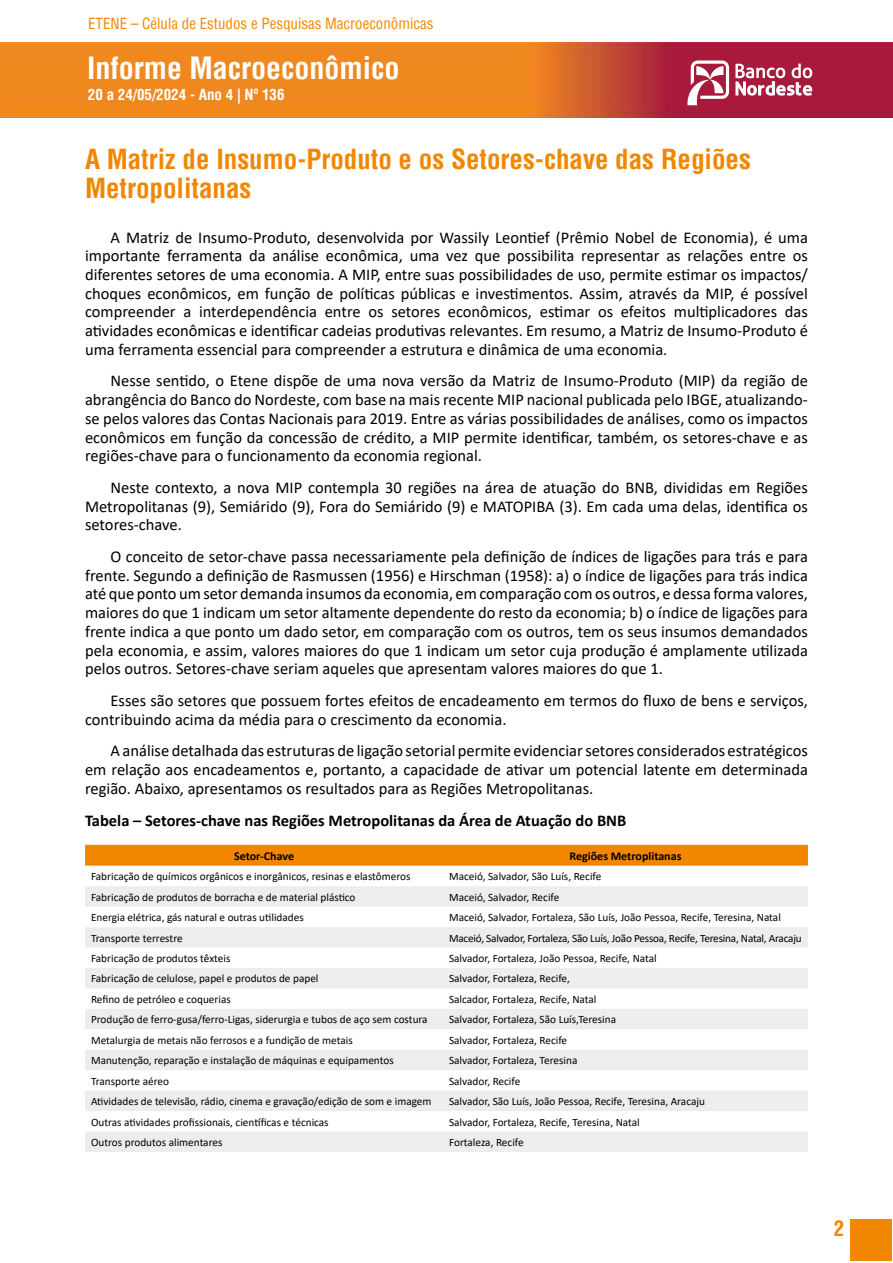
<style>
.page{position:relative;width:893px;height:1263px;background:#fff}
.page>*{position:absolute;margin:0;border:0;box-sizing:border-box;transform-origin:0 0}
.t1{font:700 condensed 30px "Helvetica";color:#fff}
.t2{font:700 condensed 27px/29.1px "Helvetica";color:#f18700}
.t3{font:700 condensed 21px "Helvetica";color:#f18700}
.t4{font:16.5px/18.8px "Calibri";color:#000;text-align:justify}
.t5{font:700 16.5px "Calibri";color:#000}
.t6{font:condensed 15px "Helvetica";color:#f18700}
.t7{font:700 condensed 15px "Helvetica";color:#fff}
.t8{font:700 12px "Calibri";color:#000}
.t9{font:11.25px "Calibri";color:#000}
.t10{font:11.25px "Calibri";letter-spacing:-.02em;color:#000}
</style>
<div class="page">
<img style="left:0;top:43px;width:893px;height:75px">
<svg style="left:686px;top:61px;width:43px;height:44px"></svg>
<svg style="left:735px;top:64px;width:77px;height:32px"></svg>
<div style="left:850px;top:1219px;width:42px;height:41px;background:#f18700"></div>
<div style="left:85px;top:845px;width:723px;height:21px;background:#f18700"></div>
<svg style="left:85px;top:886px;width:723px;height:266px;fill:#ededed"></svg>
<p class="t6" style="left:88px;top:14px;width:347px">ETENE – Célula de Estudos e Pesquisas Macroeconômicas</p>
<h1 class="t1" style="left:87px;top:48px;width:314px">Informe Macroeconômico</h1>
<p class="t7" style="left:88px;top:85px;width:198px">20 a 24/05/2024 - Ano 4 | Nº 136</p>
<h2 class="t2" style="left:85px;top:145px;width:667px">A Matriz de Insumo-Produto e os Setores-chave das Regiões<br>Metropolitanas</h2>
<p class="t4" style="left:85px;top:227px;width:724px;text-indent:26px">A Matriz de Insumo-Produto, desenvolvida por Wassily Leontief (Prêmio Nobel de Economia), é uma importante ferramenta da análise econômica, uma vez que possibilita representar as relações entre os diferentes setores de uma economia. A MIP, entre suas possibilidades de uso, permite estimar os impactos/ choques econômicos, em função de políticas públicas e investimentos. Assim, através da MIP, é possível compreender a interdependência entre os setores econômicos, estimar os efeitos multiplicadores das atividades econômicas e identificar cadeias produtivas relevantes. Em resumo, a Matriz de Insumo-Produto é uma ferramenta essencial para compreender a estrutura e dinâmica de uma economia.</p>
<p class="t4" style="left:85px;top:371px;width:724px;text-indent:26px">Nesse sentido, o Etene dispõe de uma nova versão da Matriz de Insumo-Produto (MIP) da região de abrangência do Banco do Nordeste, com base na mais recente MIP nacional publicada pelo IBGE, atualizando&shy;se pelos valores das Contas Nacionais para 2019. Entre as várias possibilidades de análises, como os impactos econômicos em função da concessão de crédito, a MIP permite identificar, também, os setores-chave e as regiões-chave para o funcionamento da economia regional.</p>
<p class="t4" style="left:85px;top:478px;width:724px;text-indent:26px">Neste contexto, a nova MIP contempla 30 regiões na área de atuação do BNB, divididas em Regiões Metropolitanas (9), Semiárido (9), Fora do Semiárido (9) e MATOPIBA (3). Em cada uma delas, identifica os setores-chave.</p>
<p class="t4" style="left:85px;top:547px;width:724px;text-indent:26px">O conceito de setor-chave passa necessariamente pela definição de índices de ligações para trás e para frente. Segundo a definição de Rasmussen (1956) e Hirschman (1958): a) o índice de ligações para trás indica até que ponto um setor demanda insumos da economia, em comparação com os outros, e dessa forma valores, maiores do que 1 indicam um setor altamente dependente do resto da economia; b) o índice de ligações para frente indica a que ponto um dado setor, em comparação com os outros, tem os seus insumos demandados pela economia, e assim, valores maiores do que 1 indicam um setor cuja produção é amplamente utilizada pelos outros. Setores-chave seriam aqueles que apresentam valores maiores do que 1.</p>
<p class="t4" style="left:85px;top:691px;width:724px;text-indent:26px">Esses são setores que possuem fortes efeitos de encadeamento em termos do fluxo de bens e serviços, contribuindo acima da média para o crescimento da economia.</p>
<p class="t4" style="left:85px;top:741px;width:724px;text-indent:26px">A análise detalhada das estruturas de ligação setorial permite evidenciar setores considerados estratégicos em relação aos encadeamentos e, portanto, a capacidade de ativar um potencial latente em determinada região. Abaixo, apresentamos os resultados para as Regiões Metropolitanas.</p>
<p class="t5" style="left:85px;top:809px;width:543px">Tabela – Setores-chave nas Regiões Metropolitanas da Área de Atuação do BNB</p>
<p class="t8" style="left:234px;top:847px;width:61px">Setor-Chave</p>
<p class="t8" style="left:570px;top:847px;width:113px">Regiões Metroplitanas</p>
<p class="t9" style="left:91px;top:869px;width:321px">Fabricação de químicos orgânicos e inorgânicos, resinas e elastômeros</p>
<p class="t9" style="left:449px;top:869px;width:154px">Maceió, Salvador, São Luís, Recife</p>
<p class="t9" style="left:91px;top:889px;width:266px">Fabricação de produtos de borracha e de material plástico</p>
<p class="t9" style="left:449px;top:889px;width:112px">Maceió, Salvador, Recife</p>
<p class="t9" style="left:91px;top:909px;width:214px">Energia elétrica, gás natural e outras utilidades</p>
<p class="t9" style="left:449px;top:909px;width:333px">Maceió, Salvador, Fortaleza, São Luís, João Pessoa, Recife, Teresina, Natal</p>
<p class="t9" style="left:91px;top:930px;width:93px">Transporte terrestre</p>
<p class="t10" style="left:449px;top:930px;width:354px">Maceió, Salvador, Fortaleza, São Luís, João Pessoa, Recife, Teresina, Natal, Aracaju</p>
<p class="t9" style="left:91px;top:950px;width:141px">Fabricação de produtos têxteis</p>
<p class="t9" style="left:449px;top:950px;width:209px">Salvador, Fortaleza, João Pessoa, Recife, Natal</p>
<p class="t9" style="left:91px;top:971px;width:229px">Fabricação de celulose, papel e produtos de papel</p>
<p class="t9" style="left:449px;top:971px;width:122px">Salvador, Fortaleza, Recife,</p>
<p class="t9" style="left:91px;top:991px;width:141px">Refino de petróleo e coquerias</p>
<p class="t9" style="left:449px;top:991px;width:149px">Salcador, Fortaleza, Recife, Natal</p>
<p class="t9" style="left:91px;top:1012px;width:338px">Produção de ferro-gusa/ferro-Ligas, siderurgia e tubos de aço sem costura</p>
<p class="t9" style="left:449px;top:1012px;width:169px">Salvador, Fortaleza, São Luís,Teresina</p>
<p class="t9" style="left:91px;top:1032px;width:263px">Metalurgia de metais não ferrosos e a fundição de metais</p>
<p class="t9" style="left:449px;top:1032px;width:120px">Salvador, Fortaleza, Recife</p>
<p class="t9" style="left:91px;top:1053px;width:304px">Manutenção, reparação e instalação de máquinas e equipamentos</p>
<p class="t9" style="left:449px;top:1053px;width:130px">Salvador, Fortaleza, Teresina</p>
<p class="t9" style="left:91px;top:1073px;width:80px">Transporte aéreo</p>
<p class="t9" style="left:449px;top:1073px;width:73px">Salvador, Recife</p>
<p class="t9" style="left:91px;top:1093px;width:342px">Atividades de televisão, rádio, cinema e gravação/edição de som e imagem</p>
<p class="t9" style="left:449px;top:1093px;width:257px">Salvador, São Luís, João Pessoa, Recife, Teresina, Aracaju</p>
<p class="t9" style="left:91px;top:1114px;width:239px">Outras atividades profissionais, científicas e técnicas</p>
<p class="t9" style="left:449px;top:1114px;width:192px">Salvador, Fortaleza, Recife, Teresina, Natal</p>
<p class="t9" style="left:91px;top:1134px;width:133px">Outros produtos alimentares</p>
<p class="t9" style="left:449px;top:1134px;width:76px">Fortaleza, Recife</p>
<p class="t3" style="left:834px;top:1214px;width:12px">2</p>
</div>
